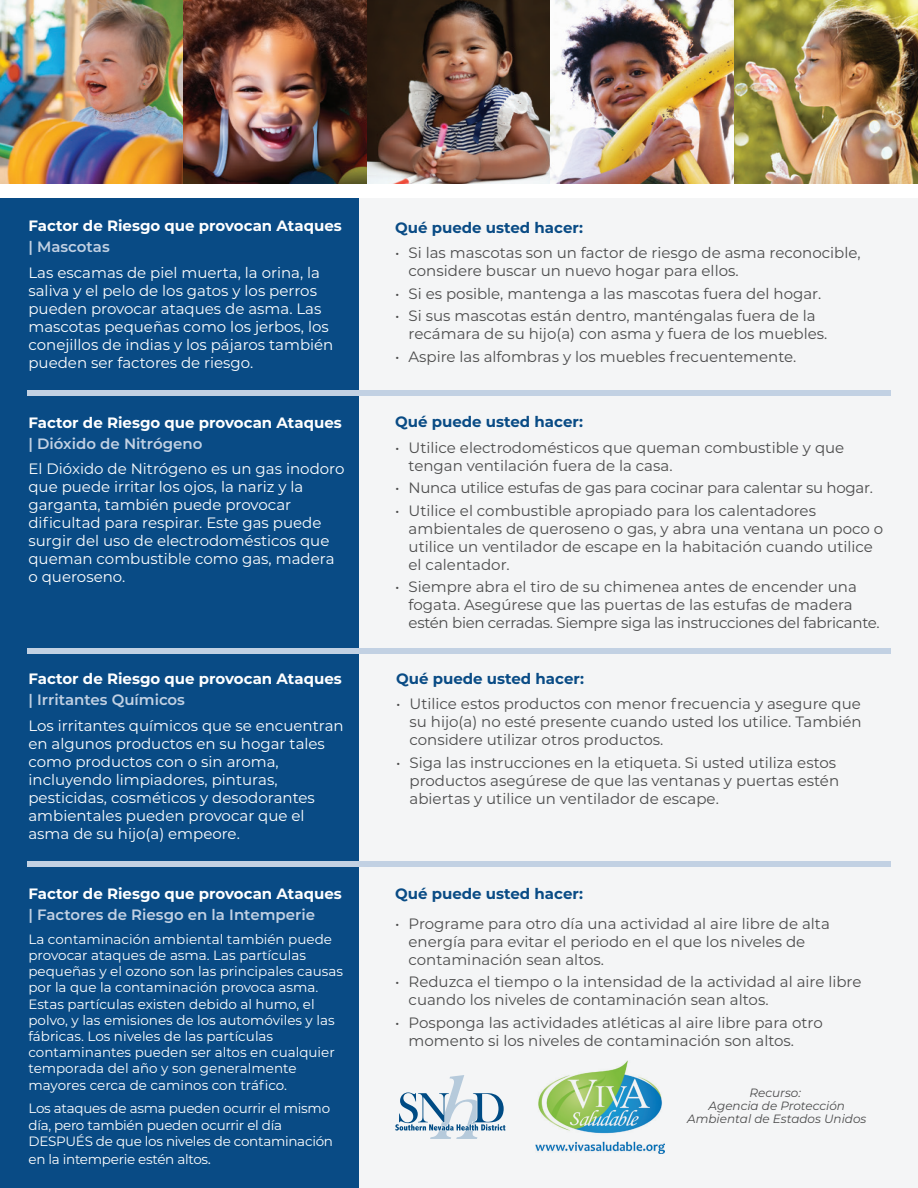
<style>
.page{position:relative;width:918px;height:1188px;background:#fff}
.page>*{position:absolute;margin:0;border:0;box-sizing:border-box;transform-origin:0 0}
.t1{font:15px/18px "Montserrat";color:#4c4c4c}
.t2{font:15px/18px "Montserrat";color:#fff}
.t3{font:700 15px "Montserrat";color:#fff}
.t4{font:600 15px "Montserrat";color:#c2d1e3}
.t5{font:700 15px "Montserrat";color:#094b85}
.t6{font:15px "Montserrat";letter-spacing:-.02em;color:#4c4c4c}
.t7{font:13.5px/16.2px "Montserrat";color:#fff}
.t8{font:13.5px/16.2px "Montserrat";letter-spacing:-.02em;color:#fff}
.t9{font:italic 12px/12.9px "Montserrat";color:#4c4c4c;text-align:center}
.s1{font-size:15px}
</style>
<div class="page">
<div style="left:0;top:199px;width:360px;height:989px;background:#094b85"></div>
<div style="left:360px;top:199px;width:558px;height:989px;background:#f4f5f6"></div>
<svg style="left:395px;top:1075px;width:110px;height:64px"></svg>
<div style="left:27px;top:391px;width:864px;height:5px;background:#c2d1e3"></div>
<div style="left:27px;top:648px;width:864px;height:6px;background:#c2d1e3"></div>
<div style="left:27px;top:862px;width:864px;height:5px;background:#c2d1e3"></div>
<img style="left:0;top:0;width:918px;height:184px">
<img style="left:535px;top:1061px;width:130px;height:92px">
<p class="t3" style="left:28px;top:215px;width:315px">Factor de Riesgo que provocan Ataques</p>
<p class="t4" style="left:28px;top:236px;width:83px">| Mascotas</p>
<p class="t2" style="left:28px;top:263px;width:307px">Las escamas de piel muerta, la orina, la saliva y el pelo de los gatos y los perros pueden provocar ataques de asma. Las mascotas pequeñas como los jerbos, los conejillos de indias y los pájaros también pueden ser factores de riesgo.</p>
<p class="t3" style="left:28px;top:412px;width:315px">Factor de Riesgo que provocan Ataques</p>
<p class="t4" style="left:28px;top:433px;width:176px">| Dióxido de Nitrógeno</p>
<p class="t2" style="left:28px;top:459px;width:318px">El Dióxido de Nitrógeno es un gas inodoro que puede irritar los ojos, la nariz y la garganta, también puede provocar dificultad para respirar. Este gas puede surgir del uso de electrodomésticos que queman combustible como gas, madera o queroseno.</p>
<p class="t3" style="left:28px;top:668px;width:315px">Factor de Riesgo que provocan Ataques</p>
<p class="t4" style="left:28px;top:689px;width:158px">| Irritantes Químicos</p>
<p class="t2" style="left:28px;top:716px;width:317px">Los irritantes químicos que se encuentran en algunos productos en su hogar tales como productos con o sin aroma, incluyendo limpiadores, pinturas, pesticidas, cosméticos y desodorantes ambientales pueden provocar que el asma de su hijo(a) empeore.</p>
<p class="t3" style="left:28px;top:883px;width:315px">Factor de Riesgo que provocan Ataques</p>
<p class="t4" style="left:28px;top:904px;width:288px">| Factores de Riesgo en la Intemperie</p>
<p class="t7" style="left:28px;top:931px;width:316px">La contaminación ambiental también puede provocar ataques de asma. Las partículas pequeñas y el ozono son las principales causas por la que la contaminación provoca asma.<br>Estas partículas existen debido al humo, el polvo, y las emisiones de los automóviles y las fábricas. Los niveles de las partículas contaminantes pueden ser altos en cualquier temporada del año y son generalmente mayores cerca de caminos con tráfico.</p>
<p class="t8" style="left:28px;top:1100px;width:306px">Los ataques de asma pueden ocurrir el mismo día, pero también pueden ocurrir el día<br>DESPUÉS de que los niveles de contaminación</p>
<p class="t8" style="left:28px;top:1150px;width:184px">en la intemperie estén altos<span class="s1">.</span></p>
<p class="t5" style="left:395px;top:217px;width:189px">Qué puede usted hacer:</p>
<p class="t1" style="left:409px;top:243px;width:454px;text-indent:-14px">• Si las mascotas son un factor de riesgo de asma reconocible, considere buscar un nuevo hogar para ellos.</p>
<p class="t1" style="left:395px;top:284px;width:428px">• Si es posible, mantenga a las mascotas fuera del hogar.</p>
<p class="t1" style="left:409px;top:306px;width:420px;text-indent:-14px">• Si sus mascotas están dentro, manténgalas fuera de la recámara de su hijo(a) con asma y fuera de los muebles.</p>
<p class="t1" style="left:395px;top:347px;width:403px">• Aspire las alfombras y los muebles frecuentemente.</p>
<p class="t5" style="left:395px;top:411px;width:189px">Qué puede usted hacer:</p>
<p class="t1" style="left:409px;top:438px;width:437px;text-indent:-14px">• Utilice electrodomésticos que queman combustible y que tengan ventilación fuera de la casa.</p>
<p class="t6" style="left:395px;top:477px;width:479px">• Nunca utilice estufas de gas para cocinar para calentar su hogar.</p>
<p class="t1" style="left:409px;top:501px;width:476px;text-indent:-14px">• Utilice el combustible apropiado para los calentadores ambientales de queroseno o gas, y abra una ventana un poco o utilice un ventilador de escape en la habitación cuando utilice el calentador.</p>
<p class="t1" style="left:409px;top:577px;width:473px;text-indent:-14px">• Siempre abra el tiro de su chimenea antes de encender una fogata. Asegúrese que las puertas de las estufas de madera estén bien cerradas. Siempre siga las instrucciones del fabricante.</p>
<p class="t5" style="left:396px;top:667px;width:189px">Qué puede usted hacer:</p>
<p class="t1" style="left:410px;top:694px;width:454px;text-align:justify;text-indent:-14px">• Utilice estos productos con menor frecuencia y asegure que su hijo(a) no esté presente cuando usted los utilice. También considere utilizar otros productos.</p>
<p class="t1" style="left:410px;top:753px;width:431px;text-indent:-14px">• Siga las instrucciones en la etiqueta. Si usted utiliza estos productos asegúrese de que las ventanas y puertas estén abiertas y utilice un ventilador de escape.</p>
<p class="t5" style="left:395px;top:882px;width:189px">Qué puede usted hacer:</p>
<p class="t1" style="left:409px;top:914px;width:423px;text-indent:-14px">• Programe para otro día una actividad al aire libre de alta energía para evitar el periodo en el que los niveles de contaminación sean altos.</p>
<p class="t1" style="left:409px;top:972px;width:454px;text-indent:-14px">• Reduzca el tiempo o la intensidad de la actividad al aire libre cuando los niveles de contaminación sean altos.</p>
<p class="t1" style="left:409px;top:1013px;width:416px;text-indent:-14px">• Posponga las actividades atléticas al aire libre para otro momento si los niveles de contaminación son altos.</p>
<p class="t9" style="left:687px;top:1086px;width:181px">Recurso:<br>Agencia de Protección<br>Ambiental de Estados Unidos</p>
</div>
